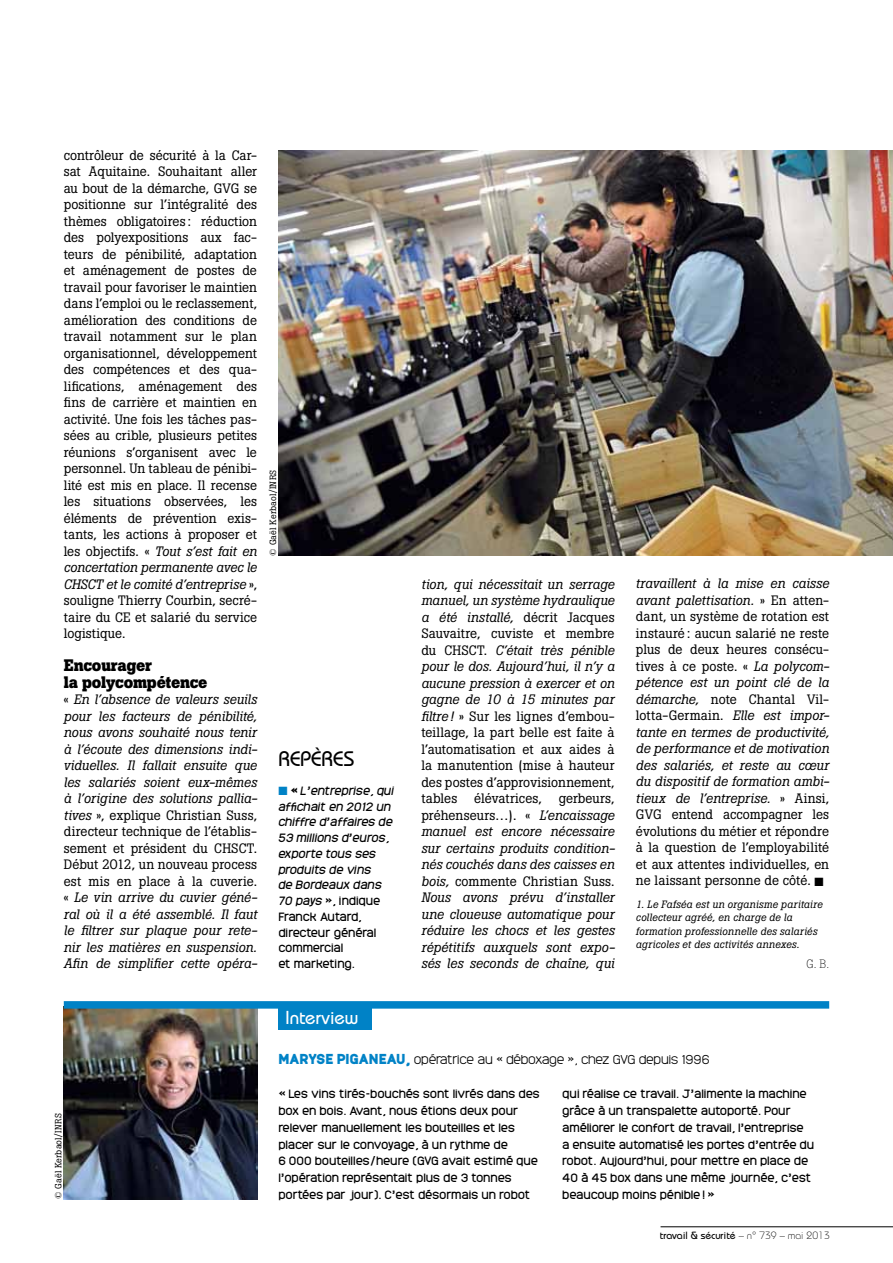
<style>
.page{position:relative;width:893px;height:1263px;background:#fff}
.page>*{position:absolute;margin:0;border:0;box-sizing:border-box;transform-origin:0 0}
.t1{font:500 21px "Bauhaus";color:#000}
.t2{font:500 18.75px "Bauhaus";color:#fff}
.t3{font:700 16.5px/16.5px "Boton";letter-spacing:-.015em;color:#000}
.t4{font:13.5px/16.5px "Boton";letter-spacing:.005em;color:#000;text-align:justify}
.t5{font:italic 13.5px/16.5px "Boton";letter-spacing:.005em;color:#000;text-align:justify}
.t6{font:300 12px "Monark";letter-spacing:-.025em;color:#000}
.t7{font:300 12px "Boton";color:#000}
.t8{font:11.25px/17px "Monark";letter-spacing:-.02em;color:#000}
.t9{font:italic 11.25px/15.8px "Monark";letter-spacing:-.02em;color:#000}
.t10{font:italic 10.5px/13.5px "Boton";letter-spacing:.015em;color:#000}
.t11{font:500 10.5px "Bauhaus";color:#000}
.t12{font:9px "Boton";letter-spacing:.015em;color:#000}
.s1{font-style:italic}
.s2{font-style:normal}
.s3{color:#0082c6}
.s4{font-weight:700;font-style:normal}
.s5{font-weight:900;font-size:13.5px;color:#0082c6}
.s6{font-weight:300}
</style>
<div class="page">
<hr style="left:661px;top:1226px;width:232px;height:1px;background:#000">
<img style="left:64px;top:1009px;width:193px;height:190px">
<div style="left:64px;top:1001px;width:765px;height:8px;background:#0082c6"></div>
<div style="left:278px;top:1008px;width:94px;height:21px;background:#0082c6"></div>
<img style="left:278px;top:151px;width:615px;height:405px">
<p class="t4" style="left:64px;top:147px;width:195px">contrôleur de sécurité à la Car&shy;sat Aquitaine. Souhaitant aller au bout de la démarche, GVG se positionne sur l’intégralité des thèmes obligatoires: réduction des polyexpositions aux fac&shy;teurs de pénibilité, adaptation et aménagement de postes de travail pour favoriser le maintien dans l’emploi ou le reclassement, amélioration des conditions de travail notamment sur le plan organisationnel, développement des compétences et des qua&shy;lifications, aménagement des fins de carrière et maintien en activité. Une fois les tâches pas&shy;sées au crible, plusieurs petites réunions s’organisent avec le personnel. Un tableau de pénibi&shy;lité est mis en place. Il recense les situations observées, les éléments de prévention exis&shy;tants, les actions à proposer et les objectifs. « <span class="s1">Tout s’est fait en concertation permanente avec le CHSCT et le comité d’entreprise</span> », souligne Thierry Courbin, secré&shy;taire du CE et salarié du service logistique.</p>
<p class="t3" style="left:64px;top:657px;width:145px">Encourager<br>la polycompétence</p>
<p class="t5" style="left:64px;top:691px;width:195px"><span class="s2">«</span> En l’absence de valeurs seuils pour les facteurs de pénibilité, nous avons souhaité nous tenir à l’écoute des dimensions indi&shy;viduelles. Il fallait ensuite que les salariés soient eux-mêmes à l’origine des solutions pallia&shy;tives <span class="s2">», explique Christian Suss, directeur technique de l’établis&shy;sement et président du CHSCT.<br>Début 2012, un nouveau process est mis en place à la cuverie. «</span> Le vin arrive du cuvier géné&shy;ral où il a été assemblé. Il faut le filtrer sur plaque pour rete&shy;nir les matières en suspension.<br>Afin de simplifier cette opéra-</p>
<p class="t12" style="left:268px;top:556px;width:87px;rotate:-90deg">© Gaël Kerbaol/INRS</p>
<h1 class="t1" style="left:278px;top:746px;width:77px">Repères</h1>
<p class="t9" style="left:278px;top:782px;width:117px"><span class="s3">■</span> <span class="s4">«</span> L’entreprise, qui affichait en 2012 un chiffre d’affaires de<br>53 millions d’euros, exporte tous ses produits de vins<br>de Bordeaux dans<br>70 pays <span class="s2">», indique<br>Franck Autard, directeur général commercial<br>et marketing.</span></p>
<p class="t4" style="left:421px;top:575px;width:195px"><span class="s1">tion, qui nécessitait un serrage manuel, un système hydraulique a été installé,</span> décrit Jacques Sauvaitre, cuviste et membre du CHSCT. <span class="s1">C’était très pénible pour le dos. Aujourd’hui, il n’y a aucune pression à exercer et on gagne de 10 à 15 minutes par filtre!</span> » Sur les lignes d’embou&shy;teillage, la part belle est faite à l’automatisation et aux aides à la manutention (mise à hauteur des postes d’approvisionnement, tables élévatrices,</p>
<p class="t5" style="left:421px;top:790px;width:195px;text-indent:137px"><span class="s2">gerbeurs, préhenseurs…). «</span> L’encaissage manuel est encore nécessaire sur certains produits condition&shy;nés couchés dans des caisses en bois, <span class="s2">commente Christian Suss.<br></span>Nous avons prévu d’installer une cloueuse automatique pour réduire les chocs et les gestes répétitifs auxquels sont expo&shy;sés les seconds de chaîne, qui</p>
<p class="t4" style="left:636px;top:575px;width:195px"><span class="s1">travaillent à la mise en caisse avant palettisation.</span> » En atten&shy;dant, un système de rotation est instauré: aucun salarié ne reste plus de deux heures consécu&shy;tives à ce poste. « <span class="s1">La polycom&shy;pétence est un point clé de la démarche,</span> note Chantal Vil&shy;lotta-Germain. <span class="s1">Elle est impor&shy;tante en termes de productivité, de performance et de motivation des salariés, et reste au cœur du dispositif de formation ambi&shy;tieux de l’entreprise.</span> » Ainsi, GVG entend accompagner les évolutions du métier et répondre à la question de l’employabilité et aux attentes individuelles, en ne laissant personne de côté. ■</p>
<p class="t10" style="left:636px;top:897px;width:188px">1. Le Fafséa est un organisme paritaire collecteur agréé, en charge de la formation professionnelle des salariés agricoles et des activités annexes.</p>
<p class="t7" style="left:806px;top:957px;width:24px">G. B.</p>
<p class="t12" style="left:53px;top:1199px;width:87px;rotate:-90deg">© Gaël Kerbaol/INRS</p>
<h2 class="t2" style="left:286px;top:1006px;width:74px">Interview</h2>
<p class="t6" style="left:278px;top:1051px;width:433px"><span class="s5">MARYSE PIGANEAU,</span> opératrice au « déboxage », chez GVG depuis 1996</p>
<p class="t8" style="left:278px;top:1085px;width:263px">« Les vins tirés-bouchés sont livrés dans des box en bois. Avant, nous étions deux pour relever manuellement les bouteilles et les placer sur le convoyage, à un rythme de<br>6 000 bouteilles/heure (GVG avait estimé que l’opération représentait plus de 3 tonnes portées par jour). C’est désormais un robot</p>
<p class="t8" style="left:562px;top:1085px;width:253px">qui réalise ce travail. J’alimente la machine grâce à un transpalette autoporté. Pour améliorer le confort de travail, l’entreprise<br>a ensuite automatisé les portes d’entrée du robot. Aujourd’hui, pour mettre en place de 40 à 45 box dans une même journée, c’est beaucoup moins pénible ! »</p>
<p class="t11" style="left:660px;top:1229px;width:171px">travail &amp; sécurité <span class="s6">– n° 739 – mai 2013</span></p>
</div>
